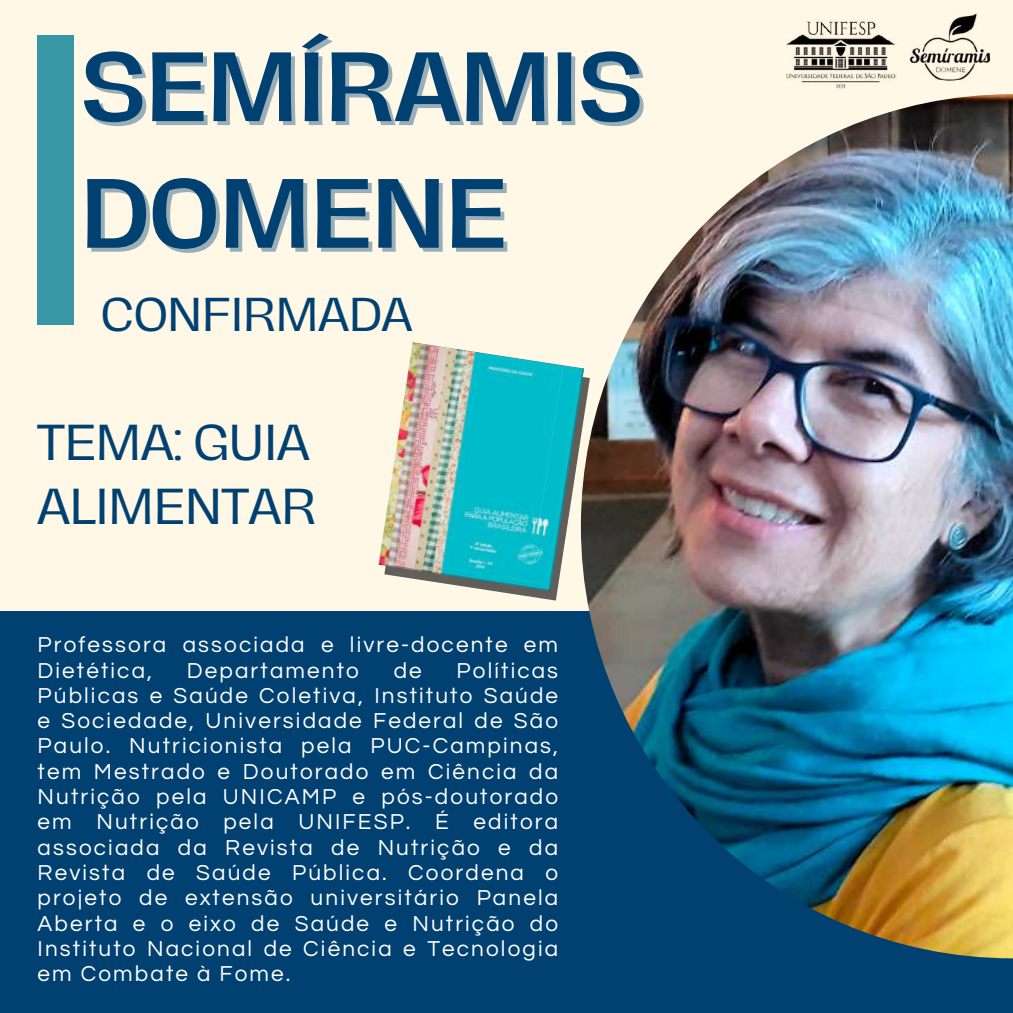
<style>
.page{position:relative;width:1013px;height:1013px;background:#fff}
.page>*{position:absolute;margin:0;border:0;box-sizing:border-box;transform-origin:0 0}
.t1{font:500 90px/126.5px "Hagrid";color:#004172}
.t2{font:46.25px/64.8px "Hagrid";color:#004172}
.t3{font:43.5px "Hagrid";color:#004172}
.t4{font:22.5px/25.2px "Questrial";letter-spacing:.095em;color:#fff}
</style>
<div class="page">
<div style="left:0;top:0;width:1012px;height:1012px;background:#fff8e6"></div>
<div style="left:0;top:611px;width:1012px;height:401px;background:#004172"></div>
<img style="left:494px;top:591px;width:64px;height:9px">
<img style="left:584px;top:94px;width:428px;height:864px">
<div style="left:38px;top:35px;width:36px;height:289px;background:#3797a4"></div>
<img style="left:909px;top:13px;width:82px;height:68px">
<img style="left:786px;top:20px;width:110px;height:69px">
<img style="left:378px;top:342px;width:206px;height:249px">
<h1 class="t1" style="left:81px;top:25px;width:564px">SEMÍRAMIS<br>DOMENE</h1>
<h3 class="t3" style="left:101px;top:294px;width:312px">CONFIRMADA</h3>
<h2 class="t2" style="left:38px;top:411px;width:280px">TEMA: GUIA<br>ALIMENTAR</h2>
<p class="t4" style="left:38px;top:632px;width:522px">Professora associada e livre-docente em<br>Dietética,</p>
<p class="t4" style="left:38px;top:658px;width:522px;text-align:justify;text-indent:419px">Políticas Públicas e Saúde Coletiva, Instituto Saúde e Sociedade, Universidade Federal de São Paulo. Nutricionista pela PUC-Campinas, tem Mestrado e Doutorado em Ciência da Nutrição pela UNICAMP e pós-doutorado em Nutrição pela UNIFESP. É editora associada da Revista de Nutrição e da Revista de Saúde Pública. Coordena o projeto de extensão universitário Panela Aberta e o eixo de Saúde e Nutrição do Instituto Nacional de Ciência e Tecnologia em Combate à Fome.</p>
<p class="t4" style="left:187px;top:658px;width:173px">Departamento</p>
<p class="t4" style="left:394px;top:658px;width:30px">de</p>
</div>
